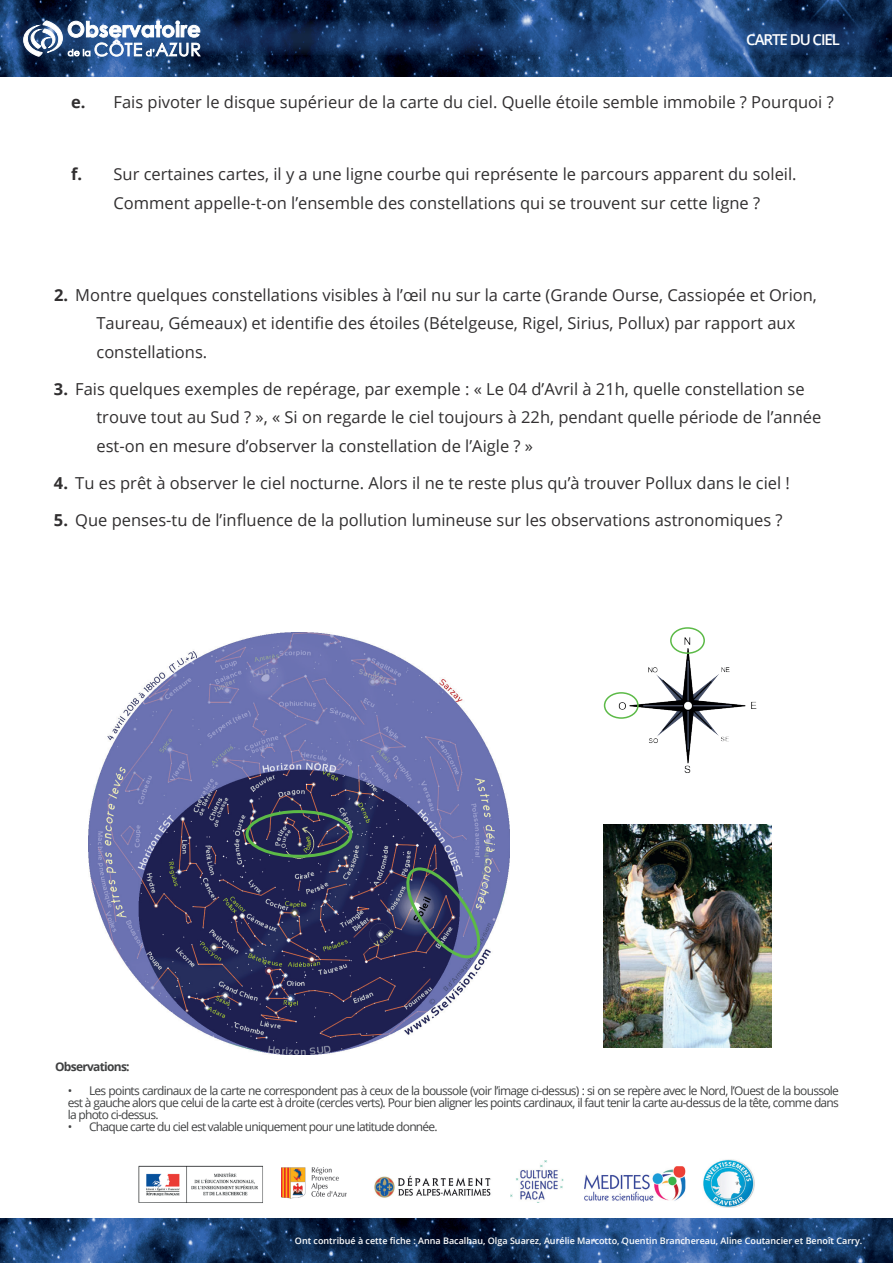
<style>
.page{position:relative;width:893px;height:1263px;background:#fff}
.page>*{position:absolute;margin:0;border:0;box-sizing:border-box;transform-origin:0 0}
.t1{font:16.5px/28.5px "Open Sans";color:#312f30}
.t2{font:600 15px "Open Sans";letter-spacing:-.07em;color:#fff}
.t3{font:12px/12px "Open Sans";letter-spacing:-.06em;color:#404142;text-align:justify}
.t4{font:700 12px "Open Sans";letter-spacing:-.06em;color:#404142}
.t5{font:600 9px "Open Sans";color:#fff}
.s1{font-weight:700}
</style>
<div class="page">
<img style="left:0;top:1218px;width:893px;height:45px">
<img style="left:0;top:0;width:892px;height:76px">
<svg style="left:10px;top:20px;width:867px;height:35px;background:#1d4073"></svg>
<svg style="left:23px;top:21px;width:177px;height:35px"></svg>
<img style="left:374px;top:1175px;width:117px;height:23px">
<img style="left:510px;top:1160px;width:53px;height:43px">
<img style="left:281px;top:1167px;width:66px;height:32px">
<img style="left:138px;top:1165px;width:125px;height:38px">
<img style="left:584px;top:1166px;width:101px;height:36px">
<img style="left:703px;top:1159px;width:52px;height:49px">
<img style="left:88px;top:633px;width:422px;height:421px">
<img style="left:618px;top:634px;width:139px;height:139px">
<div style="left:246px;top:810px;width:106px;height:48px;border:3px solid #5cba47;border-radius:50%"></div>
<div style="left:670px;top:627px;width:35px;height:27px;border:2px solid #5cba47;border-radius:50%"></div>
<div style="left:604px;top:692px;width:35px;height:27px;border:2px solid #5cba47;border-radius:50%"></div>
<svg style="left:399px;top:864px;width:89px;height:98px;background:#4f5879"></svg>
<img style="left:604px;top:824px;width:167px;height:224px">
<p class="t2" style="left:746px;top:29px;width:95px">CARTE DU CIEL</p>
<p class="t1" style="left:71px;top:87px;width:764px"><span class="s1">e.</span> Fais pivoter le disque supérieur de la carte du ciel. Quelle étoile semble immobile ? Pourquoi ?</p>
<p class="t1" style="left:71px;top:160px;width:727px;text-align:center"><span class="s1">f.</span> Sur certaines cartes, il y a une ligne courbe qui représente le parcours apparent du soleil.<br>Comment appelle-t-on l’ensemble des constellations qui se trouvent sur cette ligne ?</p>
<p class="t1" style="left:97px;top:280px;width:722px;text-indent:-43px"><span class="s1">2.</span> Montre quelques constellations visibles à l’œil nu sur la carte (Grande Ourse, Cassiopée et Orion,<br>Taureau, Gémeaux) et identifie des étoiles (Bételgeuse, Rigel, Sirius, Pollux) par rapport aux constellations.</p>
<p class="t1" style="left:96px;top:374px;width:726px;text-indent:-43px"><span class="s1">3.</span> Fais quelques exemples de repérage, par exemple : « Le 04 d’Avril à 21h, quelle constellation se trouve tout au Sud ? », « Si on regarde le ciel toujours à 22h, pendant quelle période de l’année est-on en mesure d’observer la constellation de l’Aigle ? »</p>
<p class="t1" style="left:54px;top:468px;width:738px"><span class="s1">4.</span> Tu es prêt à observer le ciel nocturne. Alors il ne te reste plus qu’à trouver Pollux dans le ciel !</p>
<p class="t1" style="left:54px;top:505px;width:730px"><span class="s1">5.</span> Que penses-tu de l’influence de la pollution lumineuse sur les observations astronomiques ?</p>
<p class="t4" style="left:55px;top:1058px;width:76px">Observations:</p>
<p class="t3" style="left:68px;top:1085px;width:773px">• Les points cardinaux de la carte ne correspondent pas à ceux de la boussole (voir l’image ci-dessus) : si on se repère avec le Nord, l’Ouest de la boussole est à gauche alors que celui de la carte est à droite (cercles verts). Pour bien aligner les points cardinaux, il faut tenir la carte au-dessus de la tête, comme dans la photo ci-dessus.</p>
<p class="t3" style="left:68px;top:1121px;width:371px">• Chaque carte du ciel est valable uniquement pour une latitude donnée.</p>
<p class="t5" style="left:295px;top:1235px;width:569px">Ont contribué à cette fiche : Anna Bacalhau, Olga Suarez, Aurélie Marcotto, Quentin Branchereau, Aline Coutancier et Benoît Carry.</p>
</div>
